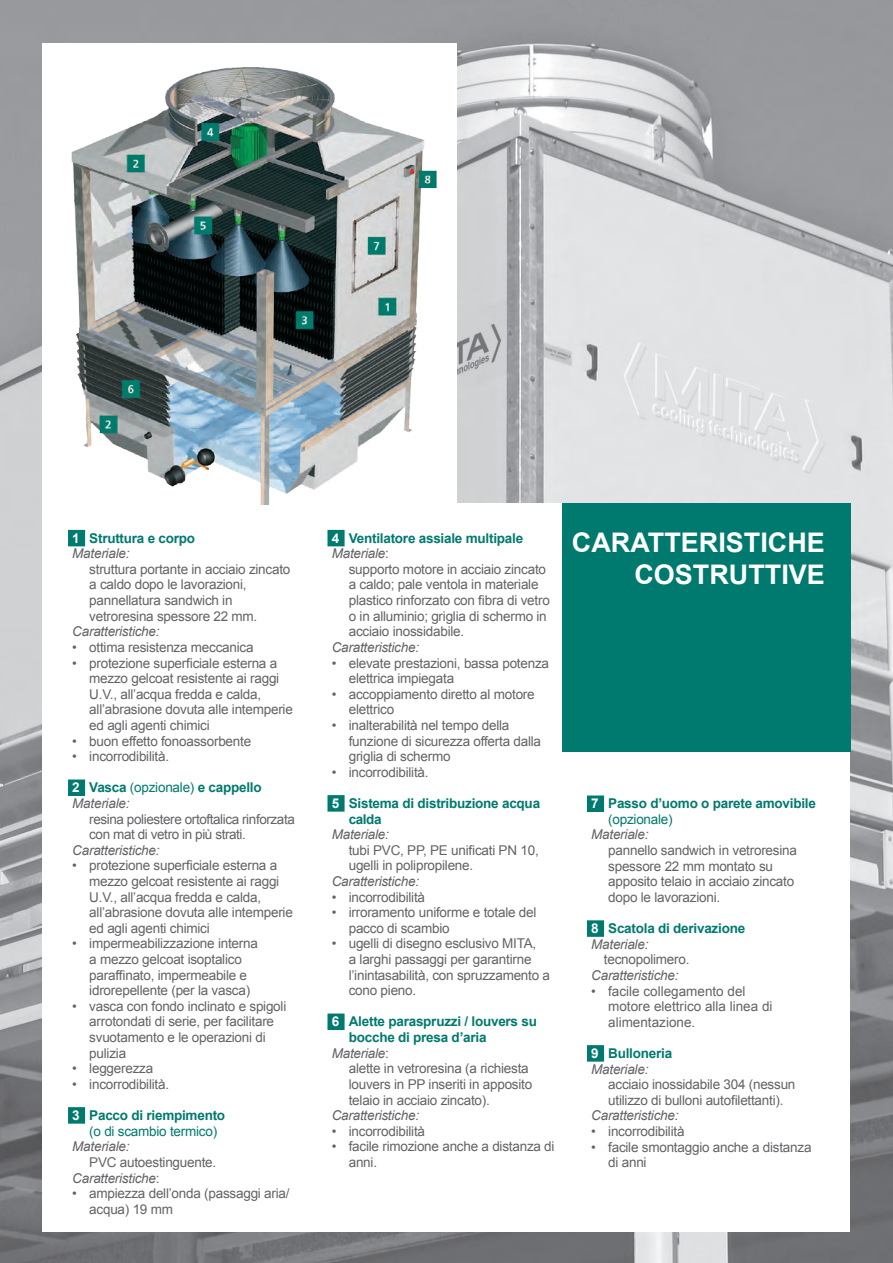
<style>
.page{position:relative;width:893px;height:1263px;background:#fff}
.page>*{position:absolute;margin:0;border:0;box-sizing:border-box;transform-origin:0 0}
.t1{font:700 27px "Arial";color:#fff}
.t2{font:13.5px/15.6px "Arial";letter-spacing:-.015em;color:#636366}
.t3{font:700 13.5px/15.6px "Arial";letter-spacing:-.015em;color:#007a6e}
.t4{font:italic 13.5px "Arial";letter-spacing:-.015em;color:#636366}
.t5{font:13.5px/15.6px "Arial";letter-spacing:-.015em;color:#007a6e}
.s1{color:#fff}
.s2{font-weight:400;font-style:italic;color:#636366}
.s3{font-weight:400}
.s4{font-weight:700;color:#fff}
.s5{font-weight:700}
.s6{font-style:italic}
.s7{font-weight:400;color:#636366}
.s8{font-style:normal}
</style>
<div class="page">
<img style="left:0;top:0;width:893px;height:1263px">
<div style="left:43px;top:503px;width:807px;height:728px;background:#fff"></div>
<div style="left:68px;top:530px;width:17px;height:16px;background:#007a6e"></div>
<div style="left:68px;top:779px;width:17px;height:17px;background:#007a6e"></div>
<div style="left:68px;top:1107px;width:17px;height:17px;background:#007a6e"></div>
<div style="left:327px;top:530px;width:18px;height:16px;background:#007a6e"></div>
<div style="left:327px;top:795px;width:18px;height:17px;background:#007a6e"></div>
<div style="left:327px;top:1013px;width:18px;height:17px;background:#007a6e"></div>
<div style="left:587px;top:795px;width:17px;height:17px;background:#007a6e"></div>
<div style="left:587px;top:920px;width:17px;height:17px;background:#007a6e"></div>
<div style="left:587px;top:1045px;width:17px;height:17px;background:#007a6e"></div>
<div style="left:562px;top:503px;width:288px;height:249px;background:#007a6e"></div>
<div style="left:43px;top:43px;width:414px;height:461px;background:#fff"></div>
<img style="left:71px;top:67px;width:366px;height:437px">
<p class="t3" style="left:72px;top:530px;width:124px"><span class="s1">1</span> Struttura e corpo<br><span class="s2">Materiale:</span></p>
<p class="t2" style="left:89px;top:561px;width:203px">struttura portante in acciaio zincato a caldo dopo le lavorazioni, pannellatura sandwich in vetroresina spessore 22 mm.</p>
<p class="t4" style="left:72px;top:623px;width:89px">Caratteristiche:</p>
<p class="t2" style="left:72px;top:639px;width:183px">• ottima resistenza meccanica</p>
<p class="t2" style="left:89px;top:655px;width:205px;text-indent:-17px">• protezione superficiale esterna a mezzo gelcoat resistente ai raggi<br>U.V., all’acqua fredda e calda, all’abrasione dovuta alle intemperie ed agli agenti chimici</p>
<p class="t2" style="left:72px;top:733px;width:180px">• buon effetto fonoassorbente</p>
<p class="t2" style="left:72px;top:749px;width:98px">• incorrodibilità.</p>
<p class="t3" style="left:72px;top:780px;width:191px"><span class="s1">2</span> Vasca <span class="s3">(opzionale)</span> e cappello<br><span class="s2">Materiale:</span></p>
<p class="t2" style="left:89px;top:811px;width:207px">resina poliestere ortoftalica rinforzata con mat di vetro in più strati.</p>
<p class="t4" style="left:72px;top:841px;width:89px">Caratteristiche:</p>
<p class="t2" style="left:89px;top:858px;width:205px;text-indent:-17px">• protezione superficiale esterna a mezzo gelcoat resistente ai raggi<br>U.V., all’acqua fredda e calda, all’abrasione dovuta alle intemperie ed agli agenti chimici</p>
<p class="t2" style="left:89px;top:936px;width:170px;text-indent:-17px">• impermeabilizzazione interna a mezzo gelcoat isoptalico paraffinato, impermeabile e idrorepellente (per la vasca)</p>
<p class="t2" style="left:89px;top:998px;width:199px;text-indent:-17px">• vasca con fondo inclinato e spigoli arrotondati di serie, per facilitare svuotamento e le operazioni di pulizia</p>
<p class="t2" style="left:72px;top:1061px;width:82px">• leggerezza</p>
<p class="t2" style="left:72px;top:1076px;width:98px">• incorrodibilità.</p>
<p class="t5" style="left:89px;top:1108px;width:137px;text-indent:-17px"><span class="s4">3</span> <span class="s5">Pacco di riempimento </span>(o di scambio termico)</p>
<p class="t4" style="left:72px;top:1138px;width:59px">Materiale:</p>
<p class="t2" style="left:72px;top:1154px;width:145px;text-indent:17px">PVC autoestinguente.<br><span class="s6">Caratteristiche</span>:</p>
<p class="t2" style="left:89px;top:1186px;width:202px;text-indent:-17px">• ampiezza dell’onda (passaggi aria/ acqua) 19 mm</p>
<p class="t3" style="left:332px;top:530px;width:193px"><span class="s1">4</span> Ventilatore assiale multipale<br><span class="s2">Materiale</span><span class="s7">:</span></p>
<p class="t2" style="left:349px;top:561px;width:203px">supporto motore in acciaio zincato a caldo; pale ventola in materiale plastico rinforzato con fibra di vetro o in alluminio; griglia di schermo in acciaio inossidabile.</p>
<p class="t4" style="left:332px;top:638px;width:89px">Caratteristiche:</p>
<p class="t2" style="left:349px;top:655px;width:202px;text-indent:-17px">• elevate prestazioni, bassa potenza elettrica impiegata</p>
<p class="t2" style="left:349px;top:686px;width:187px;text-indent:-17px">• accoppiamento diretto al motore elettrico</p>
<p class="t2" style="left:349px;top:717px;width:194px;text-indent:-17px">• inalterabilità nel tempo della funzione di sicurezza offerta dalla griglia di schermo</p>
<p class="t2" style="left:332px;top:764px;width:98px">• incorrodibilità.</p>
<p class="t3" style="left:349px;top:796px;width:193px;text-indent:-17px"><span class="s1">5</span> Sistema di distribuzione acqua calda</p>
<p class="t4" style="left:332px;top:826px;width:59px">Materiale:</p>
<p class="t2" style="left:349px;top:842px;width:191px">tubi PVC, PP, PE unificati PN 10, ugelli in polipropilene.</p>
<p class="t4" style="left:332px;top:872px;width:89px">Caratteristiche:</p>
<p class="t2" style="left:332px;top:889px;width:95px">• incorrodibilità</p>
<p class="t2" style="left:349px;top:905px;width:189px;text-indent:-17px">• irroramento uniforme e totale del pacco di scambio</p>
<p class="t2" style="left:349px;top:936px;width:203px;text-indent:-17px">• ugelli di disegno esclusivo MITA,<br>a larghi passaggi per garantirne l’inintasabilità, con spruzzamento a cono pieno.</p>
<p class="t3" style="left:332px;top:1014px;width:207px"><span class="s1">6</span> Alette paraspruzzi / louvers su</p>
<p class="t3" style="left:349px;top:1030px;width:139px">bocche di presa d’aria</p>
<p class="t4" style="left:332px;top:1044px;width:59px">Materiale<span class="s8">:</span></p>
<p class="t2" style="left:349px;top:1061px;width:181px">alette in vetroresina (a richiesta</p>
<p class="t2" style="left:349px;top:1076px;width:185px">louvers in PP inseriti in apposito</p>
<p class="t2" style="left:349px;top:1092px;width:143px">telaio in acciaio zincato).</p>
<p class="t4" style="left:332px;top:1106px;width:89px">Caratteristiche:</p>
<p class="t2" style="left:332px;top:1123px;width:95px">• incorrodibilità</p>
<p class="t2" style="left:349px;top:1139px;width:207px;text-indent:-17px">• facile rimozione anche a distanza di anni.</p>
<h1 class="t1" style="left:572px;top:525px;width:18px">Caratteristi</h1>
<h1 class="t1" style="left:768px;top:525px;width:55px">che</h1>
<h1 class="t1" style="left:634px;top:556px;width:60px">costr</h1>
<h1 class="t1" style="left:729px;top:556px;width:36px">uttive</h1>
<p class="t3" style="left:608px;top:796px;width:209px;text-indent:-17px"><span class="s1">7</span> Passo d’uomo o parete amovibile <span class="s3">(opzionale)</span></p>
<p class="t4" style="left:591px;top:826px;width:59px">Materiale:</p>
<p class="t2" style="left:608px;top:843px;width:190px">pannello sandwich in vetroresina spessore 22 mm montato su apposito telaio in acciaio zincato dopo le lavorazioni.</p>
<p class="t3" style="left:591px;top:921px;width:155px"><span class="s1">8</span> Scatola di derivazione<br><span class="s2">Materiale:</span></p>
<p class="t2" style="left:604px;top:952px;width:87px">tecnopolimero.</p>
<p class="t4" style="left:591px;top:966px;width:89px">Caratteristiche:</p>
<p class="t2" style="left:608px;top:983px;width:166px;text-indent:-17px">• facile collegamento del motore elettrico alla linea di alimentazione.</p>
<p class="t3" style="left:591px;top:1046px;width:82px"><span class="s1">9</span> Bulloneria<br><span class="s2">Materiale:</span></p>
<p class="t2" style="left:608px;top:1077px;width:189px">acciaio inossidabile 304 (nessun utilizzo di bulloni autofilettanti).</p>
<p class="t4" style="left:591px;top:1107px;width:89px">Caratteristiche:</p>
<p class="t2" style="left:591px;top:1123px;width:95px">• incorrodibilità</p>
<p class="t2" style="left:608px;top:1139px;width:205px;text-indent:-17px">• facile smontaggio anche a distanza di anni</p>
</div>
